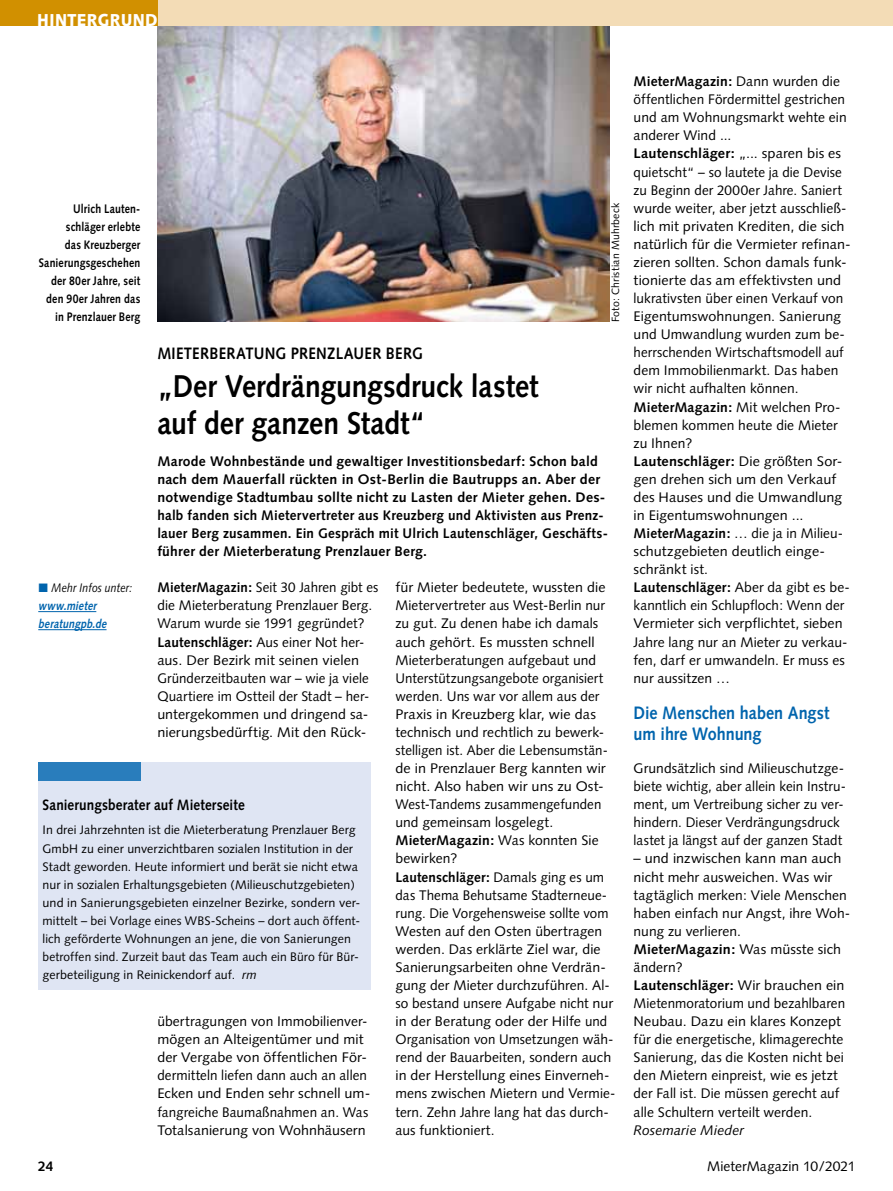
<style>
.page{position:relative;width:893px;height:1191px;background:#fff}
.page>*{position:absolute;margin:0;border:0;box-sizing:border-box;transform-origin:0 0}
.t1{font:700 31.5px/37.5px "Syntax";letter-spacing:-.005em;color:#000;scale:.9 1}
.t2{font:700 18px/21px "Syntax";color:#0064ad;scale:.9 1}
.t3{font:900 17.25px "Syntax";letter-spacing:.025em;color:#fff;scale:.9 1}
.t4{font:700 16.5px "Syntax";letter-spacing:.015em;color:#000;scale:.9 1}
.t5{font:700 15px "Syntax";letter-spacing:.01em;color:#000;scale:.9 1}
.t6{font:13.8px/18px "Syntax";letter-spacing:.005em;color:#000}
.t7{font:13.8px/18px "Syntax";letter-spacing:.005em;color:#000;scale:1.04 1}
.t8{font:700 13.8px/18px "Syntax";letter-spacing:.02em;color:#000}
.t9{font:13.8px/18px "Syntax";letter-spacing:.005em;color:#000;scale:.96 1}
.t10{font:italic 13.8px "Syntax";letter-spacing:.005em;color:#000}
.t11{font:12.3px/18px "Syntax";letter-spacing:.01em;color:#000}
.t12{font:700 12.3px/18px "Syntax";letter-spacing:.015em;color:#000;text-align:right;scale:.85 1}
.t13{font:italic 700 12.3px/18px "Syntax";color:#0064ad;scale:.85 1}
.t14{font:10.5px "Syntax";letter-spacing:.02em;color:#000}
.s1{font-family:"European Pi Three";font-weight:400;font-style:normal}
.s2{font-weight:400;color:#000}
.s3{font-weight:700}
.s4{font-style:italic}
</style>
<div class="page">
<img style="left:157px;top:26px;width:452px;height:295px">
<div style="left:157px;top:0;width:736px;height:26px;background:#f3dcb6"></div>
<div style="left:0;top:0;width:157px;height:26px;background:#d19000"></div>
<hr style="left:38px;top:611px;width:58px;height:1px;background:#0064ad">
<hr style="left:38px;top:629px;width:69px;height:1px;background:#0064ad">
<div style="left:38px;top:762px;width:333px;height:228px;background:#dfe5f3"></div>
<div style="left:38px;top:762px;width:102px;height:18px;background:#297dbc"></div>
<p class="t3" style="left:37px;top:9px;width:136px">HINTERGRUND</p>
<p class="t12" style="left:39px;top:199px;width:121px">ulrich lauten&shy;schläger erlebte<br>das Kreuzberger<br>Sanierungsgeschehen der 80er Jahre, seit den 90er Jahren das in Prenzlauer berg</p>
<p class="t14" style="left:609px;top:322px;width:121px;rotate:-90deg">Foto: Christian Muhrbeck</p>
<p class="t4" style="left:157px;top:344px;width:296px">Mieterberatung Prenzlauer berg</p>
<h1 class="t1" style="left:157px;top:367px;width:425px">„Der Verdrängungsdruck lastet auf der ganzen Stadt“</h1>
<p class="t8" style="left:157px;top:452px;width:452px">Marode Wohnbestände und gewaltiger investitionsbedarf: Schon bald nach dem Mauerfall rückten in Ost-berlin die bautrupps an. aber der notwendige Stadtumbau sollte nicht zu lasten der Mieter gehen. Des&shy;halb fanden sich Mietervertreter aus Kreuzberg und aktivisten aus Prenz - lauer berg zusammen. ein gespräch mit ulrich lautenschläger, ge schäfts&shy;führer der Mieterberatung Prenzlauer berg.</p>
<p class="t13" style="left:38px;top:579px;width:112px"><span class="s1">L</span> <span class="s2">Mehr Infos unter: </span>www.mieter beratungpb.de</p>
<p class="t9" style="left:157px;top:578px;width:232px"><span class="s3">MieterMagazin:</span> Seit 30 Jahren gibt es die Mieterberatung Prenzlauer Berg.<br>Warum wurde sie 1991 gegründet? <span class="s3">lautenschläger:</span> Aus einer Not her&shy;aus. Der Bezirk mit seinen vielen Gründerzeitbauten war – wie ja vie le Quartiere im Ostteil der Stadt – her&shy;untergekommen und dringend sa&shy;nierungsbedürftig. Mit den Rück-</p>
<p class="t5" style="left:43px;top:796px;width:226px">Sanierungsberater auf Mieterseite</p>
<p class="t11" style="left:43px;top:821px;width:320px">In drei Jahrzehnten ist die Mieterberatung Prenzlauer Berg GmbH zu einer unverzichtbaren sozialen Institution in der Stadt geworden. Heute informiert und berät sie nicht etwa nur in sozialen Erhaltungsgebieten (Milieuschutzgebieten) und in Sanierungsgebieten einzelner Bezirke, sondern ver&shy;mittelt – bei Vorlage eines WBS-Scheins – dort auch öffent&shy;lich geförderte Wohnungen an jene, die von Sanierungen betroffen sind. Zurzeit baut das Team auch ein Büro für Bür&shy;gerbeteiligung in Reinickendorf auf. <span class="s4">rm</span></p>
<p class="t8" style="left:38px;top:1157px;width:17px">24</p>
<p class="t6" style="left:157px;top:1012px;width:215px">übertragungen von Immobilienver&shy;mögen an Alteigentümer und mit der Vergabe von öffentlichen För&shy;dermitteln liefen dann auch an allen Ecken und Enden sehr schnell um&shy;fangreiche Baumaßnahmen an. Was Totalsanierung von Wohnhäusern</p>
<p class="t6" style="left:395px;top:578px;width:221px">für Mieter bedeutete, wussten die<br>Mietervertreter aus West-Berlin nur zu gut. Zu denen habe ich damals auch gehört. Es mussten schnell<br>Mieterberatungen aufgebaut und<br>Unterstützungsangebote organisiert werden. Uns war vor allem aus der<br>Praxis in Kreuzberg klar, wie das technisch und rechtlich zu bewerk&shy;stelligen ist. Aber die Lebensumstän&shy;de in Prenzlauer Berg kannten wir nicht. Also haben wir uns zu Ost-<br>West-Tandems zusammengefunden und gemeinsam losgelegt.<br><span class="s3">MieterMagazin:</span> Was konnten Sie bewirken?<br><span class="s3">lautenschläger:</span> Damals ging es um das Thema Behutsame Stadterneue&shy;rung. Die Vorgehensweise sollte vom<br>Westen auf den Osten übertragen werden. Das erklärte Ziel war, die<br>Sanierungsarbeiten ohne Verdrän&shy;gung der Mieter durchzuführen. Al&shy;so bestand unsere Aufgabe nicht nur in der Beratung oder der Hilfe und<br>Organisation von Umsetzungen wäh&shy;rend der Bauarbeiten, sondern auch in der Herstellung eines Einverneh&shy;mens zwischen Mietern und Vermie&shy;tern. Zehn Jahre lang hat das durch&shy;aus funktioniert.</p>
<p class="t6" style="left:634px;top:72px;width:219px"><span class="s3">MieterMagazin:</span> Dann wurden die öffentlichen Fördermittel gestrichen und am Wohnungsmarkt wehte ein anderer Wind ...<br><span class="s3">lautenschläger:</span> „... sparen bis es quietscht“ – so lautete ja die Devise zu Beginn der 2000er Jahre. Saniert wurde weiter, aber jetzt ausschließ&shy;lich mit privaten Krediten, die sich natürlich für die Vermieter refinan&shy;zieren sollten. Schon damals funk&shy;tionierte das am effektivsten und lukrativsten über einen Verkauf von<br>Eigentumswohnungen. Sanierung und Umwandlung wurden zum be&shy;herrschenden Wirtschaftsmodell auf dem Immobilienmarkt. Das haben wir nicht aufhalten können.<br><span class="s3">MieterMagazin:</span> Mit welchen Pro&shy;blemen kommen heute die Mieter zu Ihnen?<br><span class="s3">lautenschläger:</span> Die größten Sor&shy;gen drehen sich um den Verkauf des Hauses und die Umwandlung in Eigentumswohnungen ...<br><span class="s3">MieterMagazin:</span> … die ja in Milieu&shy;schutzgebieten deutlich einge&shy;schränkt ist.<br><span class="s3">lautenschläger:</span> Aber da gibt es be&shy;kanntlich ein Schlupfloch: Wenn der<br>Vermieter sich verpflichtet, sieben<br>Jahre lang nur an Mieter zu verkau&shy;fen, darf er umwandeln. Er muss es nur aussitzen …</p>
<h2 class="t2" style="left:634px;top:702px;width:219px">Die Menschen haben angst um ihre Wohnung</h2>
<p class="t6" style="left:634px;top:759px;width:214px">Grundsätzlich sind Milieuschutzge&shy;biete wichtig, aber allein kein Ins tru&shy;ment, um Vertreibung sicher zu ver&shy;hindern. Dieser Verdrängungsdruck lastet ja längst auf der ganzen Stadt</p>
<p class="t7" style="left:634px;top:849px;width:210px">– und inzwischen kann man auch nicht mehr ausweichen. Was wir tagtäglich merken: Viele Menschen haben einfach nur Angst, ihre Woh&shy;nung zu verlieren.<br><span class="s3">MieterMagazin:</span> Was müsste sich ändern?<br><span class="s3">lautenschläger:</span> Wir brauchen ein<br>Mietenmoratorium und bezahlbaren<br>Neubau. Dazu ein klares Konzept für die energetische, klimagerechte<br>Sanierung, das die Kosten nicht bei den Mietern einpreist, wie es jetzt der Fall ist. Die müssen gerecht auf alle Schultern verteilt werden.</p>
<p class="t10" style="left:634px;top:1121px;width:112px">Rosemarie Mieder</p>
<p class="t6" style="left:707px;top:1157px;width:150px">MieterMagazin 10/2021</p>
</div>
